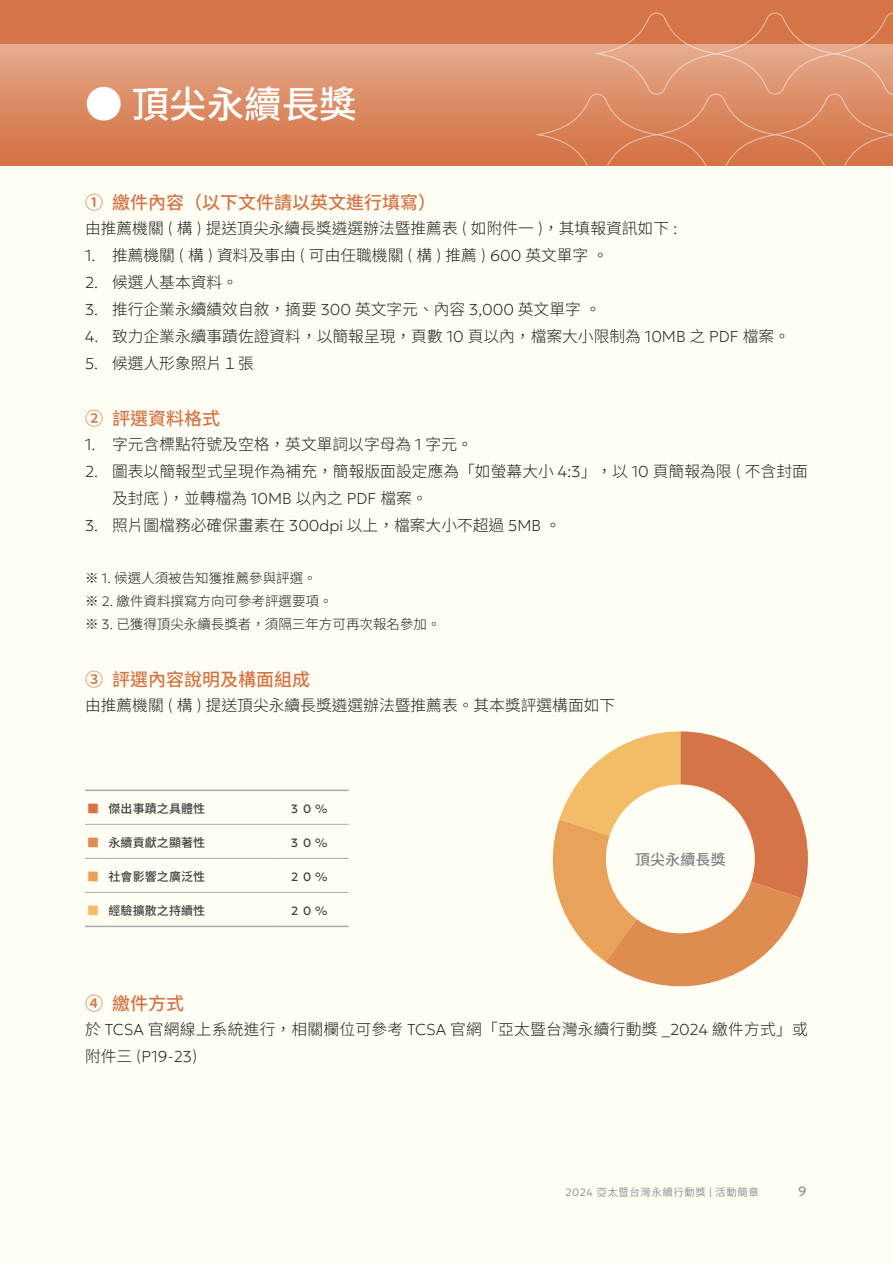
<style>
.page{position:relative;width:893px;height:1263px;background:#fffef4}
.page>*{position:absolute;margin:0;border:0;box-sizing:border-box;transform-origin:0 0}
.t1{font:500 37.5px "Noto Sans TC";color:#fff}
.t2{font:500 18px "Noto Sans TC";color:#d57447}
.t3{font:300 15.75px/27px "Noto Sans TC";color:#231f20}
.t4{font:500 15px "Noto Sans TC";letter-spacing:.01em;color:#808285}
.t5{font:300 13.5px "Noto Sans TC";color:#231f20}
.t6{font:13.5px "Geologica";color:#939598}
.t7{font:500 12px "Noto Sans TC";letter-spacing:.01em;color:#3e3e3f}
.t8{font:12px "Geologica";letter-spacing:.415em;color:#3e3e3f}
.t9{font:500 12px "Noto Sans TC";color:#d57447}
.t10{font:500 12px "Noto Sans TC";color:#df8c51}
.t11{font:500 12px "Noto Sans TC";color:#e8a25a}
.t12{font:500 12px "Noto Sans TC";color:#f3bc66}
.t13{font:10.5px "Noto Sans TC";letter-spacing:.05em;color:#939598}
.s1{font-family:"Geologica";font-weight:100}
.s2{font-family:"Geologica";font-weight:300}
</style>
<div class="page">
<div style="left:0;top:0;width:893px;height:166px;background:#d57447"></div>
<div style="left:0;top:45px;width:893px;height:121px;background:linear-gradient(to bottom,#e5aa8d,#d36e3f)"></div>
<svg style="left:533px;top:12px;width:360px;height:154px"></svg>
<svg style="left:552px;top:731px;width:256px;height:256px"></svg>
<div style="left:606px;top:784px;width:149px;height:149px;background:#fffef4;border-radius:50%"></div>
<svg style="left:85px;top:824px;width:21px;height:1px"></svg>
<hr style="left:106px;top:824px;width:170px;height:1px;background:#a8a9ad">
<hr style="left:276px;top:824px;width:73px;height:1px;background:#a8a9ad">
<svg style="left:85px;top:858px;width:21px;height:1px"></svg>
<hr style="left:106px;top:858px;width:170px;height:1px;background:#a8a9ad">
<hr style="left:276px;top:858px;width:73px;height:1px;background:#a8a9ad">
<svg style="left:85px;top:892px;width:21px;height:1px"></svg>
<hr style="left:106px;top:892px;width:170px;height:1px;background:#a8a9ad">
<hr style="left:276px;top:892px;width:73px;height:1px;background:#a8a9ad">
<hr style="left:85px;top:789px;width:21px;height:2px;background:#a8a9ad">
<hr style="left:106px;top:789px;width:170px;height:2px;background:#a8a9ad">
<hr style="left:276px;top:789px;width:73px;height:2px;background:#a8a9ad">
<svg style="left:85px;top:926px;width:21px;height:1px"></svg>
<hr style="left:106px;top:926px;width:170px;height:1px;background:#a8a9ad">
<hr style="left:276px;top:926px;width:73px;height:1px;background:#a8a9ad">
<p class="t1" style="left:85px;top:83px;width:273px">● 頂尖永續長獎</p>
<p class="t2" style="left:85px;top:192px;width:352px">➀ 繳件內容（以下文件請以英文進行填寫）</p>
<p class="t3" style="left:85px;top:215px;width:594px">由推薦機關 <span class="s1">(</span> 構 <span class="s1">)</span> 提送頂尖永續長獎遴選辦法暨推薦表 <span class="s1">(</span> 如附件一 <span class="s1">)</span>，其填報資訊如下 <span class="s1">:</span></p>
<p class="t3" style="left:85px;top:242px;width:525px"><span class="s1">1.</span> 推薦機關 <span class="s1">(</span> 構 <span class="s1">)</span> 資料及事由 <span class="s1">(</span> 可由任職機關 <span class="s1">(</span> 構 <span class="s1">)</span> 推薦 <span class="s1">) 600</span> 英文單字。</p>
<p class="t3" style="left:85px;top:269px;width:154px"><span class="s1">2.</span> 候選人基本資料。</p>
<p class="t3" style="left:85px;top:296px;width:517px"><span class="s1">3.</span> 推行企業永續績效自敘，摘要 <span class="s1">300</span> 英文字元、內容 <span class="s1">3,000</span> 英文單字。</p>
<p class="t3" style="left:85px;top:323px;width:706px"><span class="s1">4.</span> 致力企業永續事蹟佐證資料，以簡報呈現，頁數 <span class="s1">10</span> 頁以內，檔案大小限制為 <span class="s1">10MB</span> 之 <span class="s1">PDF</span> 檔案。</p>
<p class="t3" style="left:85px;top:350px;width:170px"><span class="s1">5.</span> 候選人形象照片１張</p>
<p class="t2" style="left:85px;top:408px;width:136px">➁ 評選資料格式</p>
<p class="t3" style="left:85px;top:431px;width:389px"><span class="s1">1.</span> 字元含標點符號及空格，英文單詞以字母為 <span class="s1">1</span> 字元。</p>
<p class="t3" style="left:112px;top:458px;width:697px;text-indent:-27px"><span class="s1">2.</span> 圖表以簡報型式呈現作為補充，簡報版面設定應為「如螢幕大小 <span class="s1">4:3</span>」，以 <span class="s1">10</span> 頁簡報為限 <span class="s1">(</span> 不含封面及封底 <span class="s1">)</span>，並轉檔為 <span class="s1">10MB</span> 以內之 <span class="s1">PDF</span> 檔案。</p>
<p class="t3" style="left:85px;top:512px;width:477px"><span class="s1">3.</span> 照片圖檔務必確保畫素在 <span class="s1">300dpi</span> 以上，檔案大小不超過 <span class="s1">5MB</span> 。</p>
<p class="t5" style="left:85px;top:570px;width:233px">※ <span class="s1">1.</span> 候選人須被告知獲推薦參與評選。</p>
<p class="t5" style="left:85px;top:593px;width:249px">※ <span class="s1">2.</span> 繳件資料撰寫方向可參考評選要項。</p>
<p class="t5" style="left:85px;top:616px;width:357px">※ <span class="s1">3.</span> 已獲得頂尖永續長獎者，須隔三年方可再次報名參加。</p>
<p class="t2" style="left:85px;top:669px;width:226px">➂ 評選內容說明及構面組成</p>
<p class="t3" style="left:85px;top:692px;width:532px">由推薦機關 <span class="s1">(</span> 構 <span class="s1">)</span> 提送頂尖永續長獎遴選辦法暨推薦表。其本獎評選構面如下</p>
<p class="t9" style="left:87px;top:801px;width:13px">■</p>
<p class="t7" style="left:108px;top:801px;width:98px">傑出事蹟之具體性</p>
<p class="t8" style="left:291px;top:798px;width:38px">30%</p>
<p class="t10" style="left:87px;top:835px;width:13px">■</p>
<p class="t7" style="left:108px;top:835px;width:98px">永續貢獻之顯著性</p>
<p class="t8" style="left:291px;top:832px;width:38px">30%</p>
<p class="t11" style="left:87px;top:869px;width:13px">■</p>
<p class="t7" style="left:108px;top:869px;width:98px">社會影響之廣泛性</p>
<p class="t8" style="left:291px;top:866px;width:38px">20%</p>
<p class="t12" style="left:87px;top:903px;width:13px">■</p>
<p class="t7" style="left:108px;top:903px;width:98px">經驗擴散之持續性</p>
<p class="t8" style="left:291px;top:900px;width:38px">20%</p>
<p class="t4" style="left:635px;top:851px;width:92px">頂尖永續長獎</p>
<p class="t2" style="left:85px;top:993px;width:100px">➃ 繳件方式</p>
<p class="t3" style="left:85px;top:1016px;width:724px">於 <span class="s1">TCSA</span> 官網線上系統進行，相關欄位可參考 <span class="s1">TCSA</span> 官網「亞太暨台灣永續行動獎 <span class="s1">_2024</span> 繳件方式」或附件三 <span class="s1">(P19-23)</span></p>
<p class="t13" style="left:566px;top:1186px;width:195px"><span class="s2">2024</span> 亞太暨台灣永續行動獎 <span class="s2">|</span> 活動簡章</p>
<p class="t6" style="left:798px;top:1180px;width:10px">9</p>
</div>
